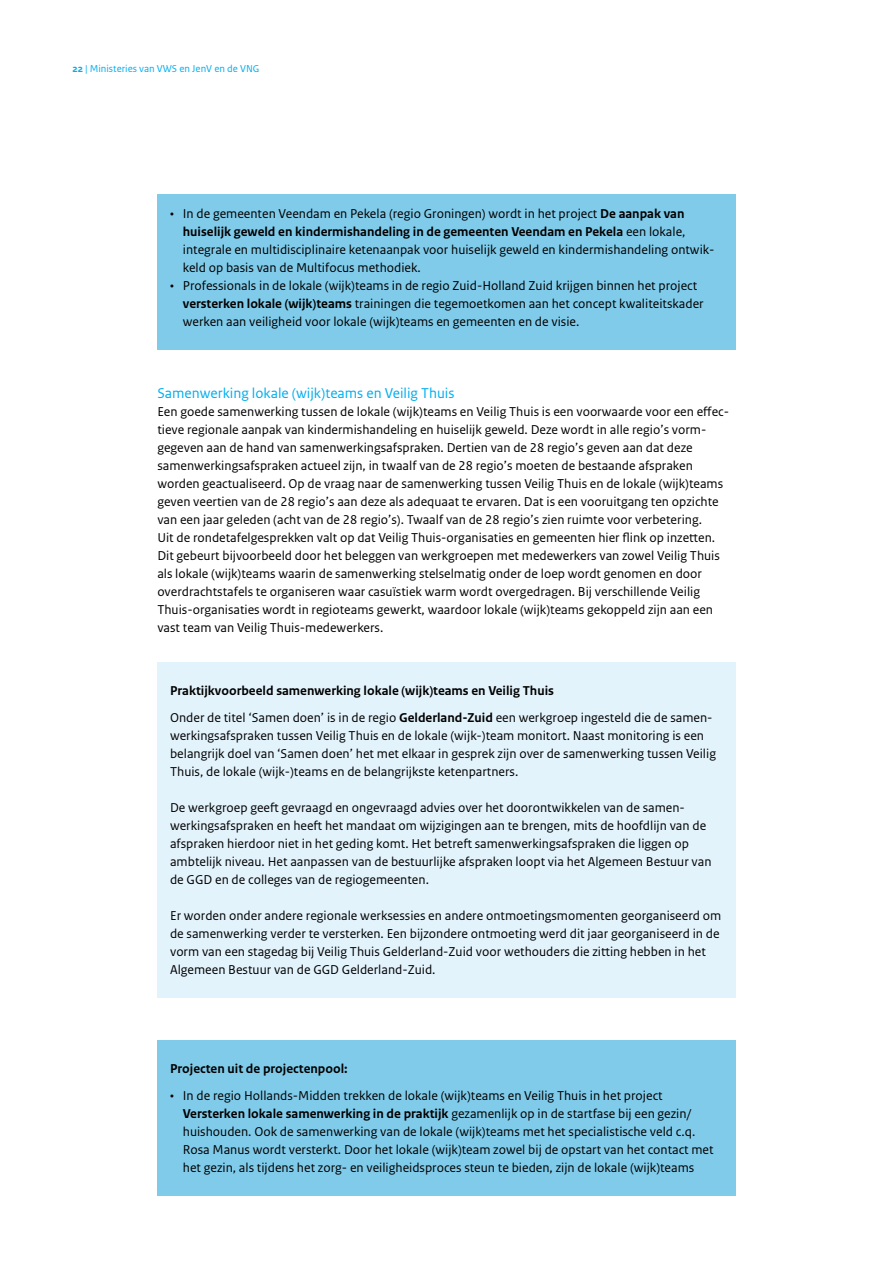
<style>
.page{position:relative;width:893px;height:1263px;background:#fff}
.page>*{position:absolute;margin:0;border:0;box-sizing:border-box;transform-origin:0 0}
._05_RO_Alineakop{font:15px "Rijksoverheid Sans Text";color:#00aeef}
._24_RO_Kader_Broodte{font:13.5px/18px "Rijksoverheid Sans Text";color:#000}
._10_RO_Broodtekst{font:13.5px/18px "Rijksoverheid Sans Text";color:#000}
._24_RO_Kader_kop_Zwa{font:700 13.5px "Rijksoverheid Sans Text";color:#000}
.t1{font:10.5px "Rijksoverheid Sans Text";color:#00aeef}
.s1{font-weight:700}
</style>
<div class="page">
<div style="left:157px;top:194px;width:579px;height:102px;background:#80cbea"></div>
<div style="left:157px;top:266px;width:579px;height:84px;background:#80cbea"></div>
<div style="left:157px;top:662px;width:579px;height:39px;background:#e3f3fc"></div>
<div style="left:157px;top:698px;width:579px;height:102px;background:#e3f3fc"></div>
<div style="left:157px;top:788px;width:579px;height:120px;background:#e3f3fc"></div>
<div style="left:157px;top:896px;width:579px;height:102px;background:#e3f3fc"></div>
<div style="left:157px;top:1040px;width:579px;height:39px;background:#80cbea"></div>
<div style="left:157px;top:1076px;width:579px;height:120px;background:#80cbea"></div>
<p class="t1" style="left:73px;top:63px;width:188px"><span class="s1">22</span> | Ministeries van VWS en JenV en de VNG</p>
<p class="_24_RO_Kader_Broodte" style="left:183px;top:205px;width:533px;text-indent:-13px">• In de gemeenten Veendam en Pekela (regio Groningen) wordt in het project <span class="s1">De aanpak van huiselijk geweld en kindermishandeling in de gemeenten Veendam en Pekela</span> een lokale, integrale en multidisciplinaire ketenaanpak voor huiselijk geweld en kindermishandeling ontwik&shy;keld op basis van de Multifocus methodiek.</p>
<p class="_24_RO_Kader_Broodte" style="left:183px;top:277px;width:522px;text-indent:-13px">• Professionals in de lokale (wijk)teams in de regio Zuid-Holland Zuid krijgen binnen het project <span class="s1">versterken lokale (wijk)teams</span> trainingen die tegemoetkomen aan het concept kwaliteitskader werken aan veiligheid voor lokale (wijk)teams en gemeenten en de visie.</p>
<p class="_05_RO_Alineakop" style="left:157px;top:384px;width:299px">Samenwerking lokale (wijk)teams en Veilig Thuis</p>
<p class="_10_RO_Broodtekst" style="left:157px;top:403px;width:573px">Een goede samenwerking tussen de lokale (wijk)teams en Veilig Thuis is een voorwaarde voor een effec&shy;tieve regionale aanpak van kindermishandeling en huiselijk geweld. Deze wordt in alle regio’s vorm&shy;gegeven aan de hand van samenwerkingsafspraken. Dertien van de 28 regio’s geven aan dat deze samenwerkingsafspraken actueel zijn, in twaalf van de 28 regio’s moeten de bestaande afspraken worden geactualiseerd. Op de vraag naar de samenwerking tussen Veilig Thuis en de lokale (wijk)teams geven veertien van de 28 regio’s aan deze als adequaat te ervaren. Dat is een vooruitgang ten opzichte van een jaar geleden (acht van de 28 regio’s). Twaalf van de 28 regio’s zien ruimte voor verbetering.<br>Uit de rondetafelgesprekken valt op dat Veilig Thuis-organisaties en gemeenten hier flink op inzetten.<br>Dit gebeurt bijvoorbeeld door het beleggen van werkgroepen met medewerkers van zowel Veilig Thuis als lokale (wijk)teams waarin de samenwerking stelselmatig onder de loep wordt genomen en door overdrachtstafels te organiseren waar casuïstiek warm wordt overgedragen. Bij verschillende Veilig Thuis-organisaties wordt in regioteams gewerkt, waardoor lokale (wijk)teams gekoppeld zijn aan een vast team van Veilig Thuis-medewerkers.</p>
<p class="_24_RO_Kader_kop_Zwa" style="left:170px;top:683px;width:385px">Praktijkvoorbeeld samenwerking lokale (wijk)teams en Veilig Thuis</p>
<p class="_24_RO_Kader_Broodte" style="left:170px;top:709px;width:547px">Onder de titel ‘Samen doen’ is in de regio <span class="s1">Gelderland-Zuid</span> een werkgroep ingesteld die de samen&shy;werkingsafspraken tussen Veilig Thuis en de lokale (wijk-)team monitort. Naast monitoring is een belangrijk doel van ‘Samen doen’ het met elkaar in gesprek zijn over de samenwerking tussen Veilig Thuis, de lokale (wijk-)teams en de belangrijkste ketenpartners.</p>
<p class="_24_RO_Kader_Broodte" style="left:170px;top:799px;width:543px">De werkgroep geeft gevraagd en ongevraagd advies over het doorontwikkelen van de samen&shy;werkingsafspraken en heeft het mandaat om wijzigingen aan te brengen, mits de hoofdlijn van de afspraken hierdoor niet in het geding komt. Het betreft samenwerkingsafspraken die liggen op ambtelijk niveau. Het aanpassen van de bestuurlijke afspraken loopt via het Algemeen Bestuur van de GGD en de colleges van de regiogemeenten.</p>
<p class="_24_RO_Kader_Broodte" style="left:170px;top:907px;width:553px">Er worden onder andere regionale werksessies en andere ontmoetingsmomenten georganiseerd om de samenwerking verder te versterken. Een bijzondere ontmoeting werd dit jaar georganiseerd in de vorm van een stagedag bij Veilig Thuis Gelderland-Zuid voor wethouders die zitting hebben in het Algemeen Bestuur van de GGD Gelderland-Zuid.</p>
<p class="_24_RO_Kader_kop_Zwa" style="left:170px;top:1061px;width:179px">Projecten uit de projectenpool:</p>
<p class="_24_RO_Kader_Broodte" style="left:183px;top:1087px;width:532px;text-indent:-13px">• In de regio Hollands-Midden trekken de lokale (wijk)teams en Veilig Thuis in het project <span class="s1">Versterken lokale samenwerking in de praktijk</span> gezamenlijk op in de startfase bij een gezin/ huishouden. Ook de samenwerking van de lokale (wijk)teams met het specialistische veld c.q.<br>Rosa Manus wordt versterkt. Door het lokale (wijk)team zowel bij de opstart van het contact met het gezin, als tijdens het zorg- en veiligheidsproces steun te bieden, zijn de lokale (wijk)teams</p>
</div>
